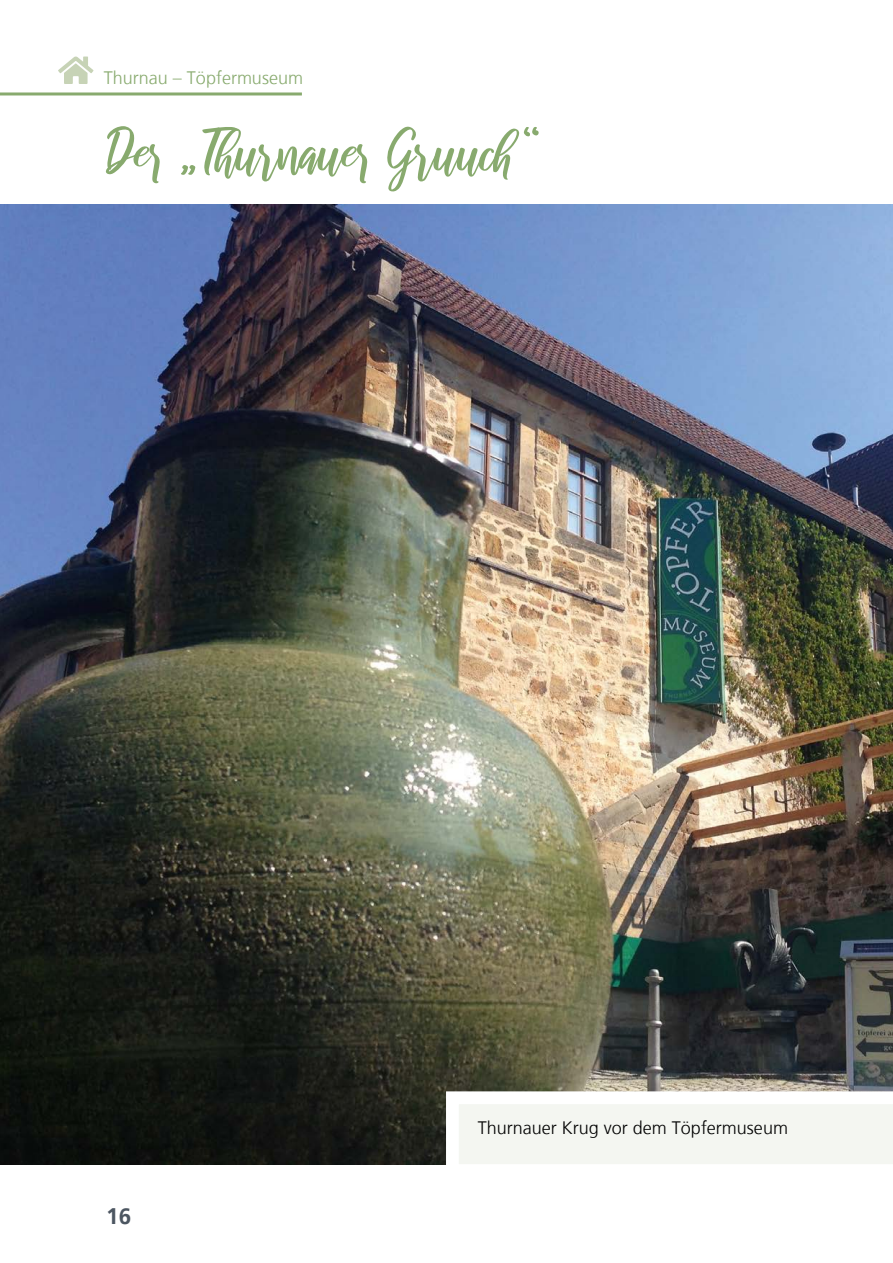
<style>
.page{position:relative;width:893px;height:1263px;background:#fff}
.page>*{position:absolute;margin:0;border:0;box-sizing:border-box;transform-origin:0 0}
.id8440{font:57px "raustila";color:#88aa6e}
.t1{font:700 22.5px "Frutiger LT";color:#4c5661}
.t2{font:300 18px "Frutiger LT";color:#000}
.t3{font:300 18px "Frutiger LT";color:#88aa6e}
</style>
<div class="page">
<img style="left:0;top:204px;width:893px;height:960px">
<hr style="left:0;top:92px;width:302px;height:3px;background:#88aa6e">
<svg style="left:440px;top:1085px;width:453px;height:80px"></svg>
<svg style="left:58px;top:57px;width:35px;height:27px"></svg>
<p class="t3" style="left:104px;top:68px;width:201px">Thurnau – Töpfermuseum</p>
<h1 class="id8440" style="left:107px;top:121px;width:433px">Der „„ Thurnauer Gruuch “</h1>
<p class="t1" style="left:106px;top:1203px;width:27px">16</p>
<p class="t2" style="left:478px;top:1118px;width:312px">Thurnauer Krug vor dem Töpfermuseum</p>
</div>
